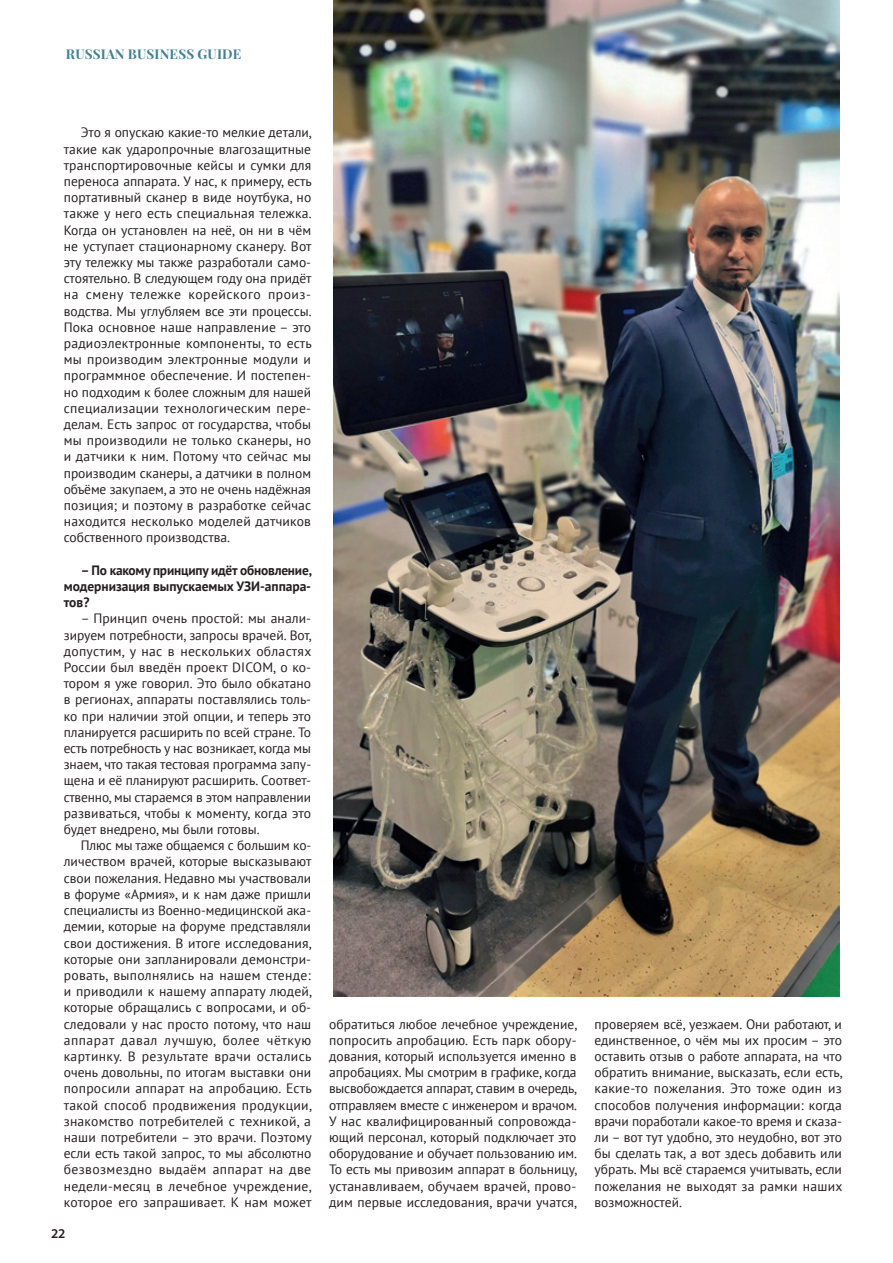
<style>
.page{position:relative;width:893px;height:1263px;background:#fff}
.page>*{position:absolute;margin:0;border:0;box-sizing:border-box;transform-origin:0 0}
.t1{font:13.5px/16.2px "PT Sans";letter-spacing:.005em;color:#231f20;text-align:justify}
.t2{font:700 13.5px/16.2px "PT Sans";letter-spacing:-.005em;color:#231f20;text-align:justify}
.t3{font:700 13.5px "Playfair Display";letter-spacing:.01em;color:#438293}
.t4{font:600 13.5px "Myriad Pro";color:#231f20}
</style>
<div class="page">
<img style="left:334px;top:0;width:506px;height:996px">
<p class="t3" style="left:66px;top:45px;width:177px">RUSSIAN BUSINESS GUIDE</p>
<p class="t1" style="left:64px;top:124px;width:250px;text-indent:17px">Это я опускаю какие-то мелкие детали, такие как ударопрочные влагозащитные транспортировочные кейсы и сумки для переноса аппарата. У нас, к примеру, есть портативный сканер в виде ноутбука, но также у него есть специальная тележка.<br>Когда он установлен на неё, он ни в чём не уступает стационарному сканеру. Вот эту тележку мы также разработали само&shy;стоятельно. В следующем году она придёт на смену тележке корейского произ&shy;водства. Мы углубляем все эти процессы.<br>Пока основное наше направление – это радиоэлектронные компоненты, то есть мы производим электронные модули и программное обеспечение. И постепен&shy;но подходим к более сложным для нашей специализации технологическим пере&shy;делам. Есть запрос от государства, чтобы мы производили не только сканеры, но и датчики к ним. Потому что сейчас мы производим сканеры, а датчики в полном объёме закупаем, а это не очень надёжная позиция; и поэтому в разработке сейчас находится несколько моделей датчиков собственного производства.</p>
<p class="t2" style="left:64px;top:562px;width:249px;text-indent:17px">– По какому принципу идёт обновление, модернизация выпускаемых УЗИ-аппара&shy;тов?</p>
<p class="t1" style="left:64px;top:610px;width:249px;text-indent:17px">– Принцип очень простой: мы анали&shy;зируем потребности, запросы врачей. Вот, допустим, у нас в нескольких областях России был введён проект DICOM, о ко&shy;тором я уже говорил. Это было обкатано в регионах, аппараты поставлялись толь&shy;ко при наличии этой опции, и теперь это планируется расширить по всей стране. То есть потребность у нас возникает, когда мы знаем, что такая тестовая программа запу&shy;щена и её планируют расширить. Соответ&shy;ственно, мы стараемся в этом направлении развиваться, чтобы к моменту, когда это будет внедрено, мы были готовы.</p>
<p class="t1" style="left:64px;top:837px;width:249px;text-indent:17px">Плюс мы таже общаемся с большим ко&shy;личеством врачей, которые высказывают свои пожелания. Недавно мы участвовали в форуме «Армия», и к нам даже пришли специалисты из Военно-медицинской ака&shy;демии, которые на форуме представляли свои достижения. В итоге исследования, которые они запланировали демонстри&shy;ровать, выполнялись на нашем стенде: и приводили к нашему аппарату людей, которые обращались с вопросами, и об&shy;следовали у нас просто потому, что наш аппарат давал лучшую, более чёткую картинку. В результате врачи остались очень довольны, по итогам выставки они попросили аппарат на апробацию. Есть такой способ продвижения продукции, знакомство потребителей с техникой, а наши потребители – это врачи. Поэтому если есть такой запрос, то мы абсолютно безвозмездно выдаём аппарат на две недели-месяц в лечебное учреждение, которое его запрашивает. К нам может</p>
<p class="t4" style="left:51px;top:1224px;width:16px">22</p>
<p class="t1" style="left:329px;top:1015px;width:249px">обратиться любое лечебное учреждение, попросить апробацию. Есть парк обору&shy;дования, который используется именно в апробациях. Мы смотрим в графике, когда высвобождается аппарат, ставим в очередь, отправляем вместе с инженером и врачом.<br>У нас квалифицированный сопровожда&shy;ющий персонал, который подключает это оборудование и обучает пользованию им.<br>То есть мы привозим аппарат в больницу, устанавливаем, обучаем врачей, прово&shy;дим первые исследования, врачи учатся,</p>
<p class="t1" style="left:595px;top:1015px;width:249px">проверяем всё, уезжаем. Они работают, и единственное, о чём мы их просим – это оставить отзыв о работе аппарата, на что обратить внимание, высказать, если есть, какие-то пожелания. Это тоже один из способов получения информации: когда врачи поработали какое-то время и сказа&shy;ли – вот тут удобно, это неудобно, вот это бы сделать так, а вот здесь добавить или убрать. Мы всё стараемся учитывать, если пожелания не выходят за рамки наших возможностей.</p>
</div>
